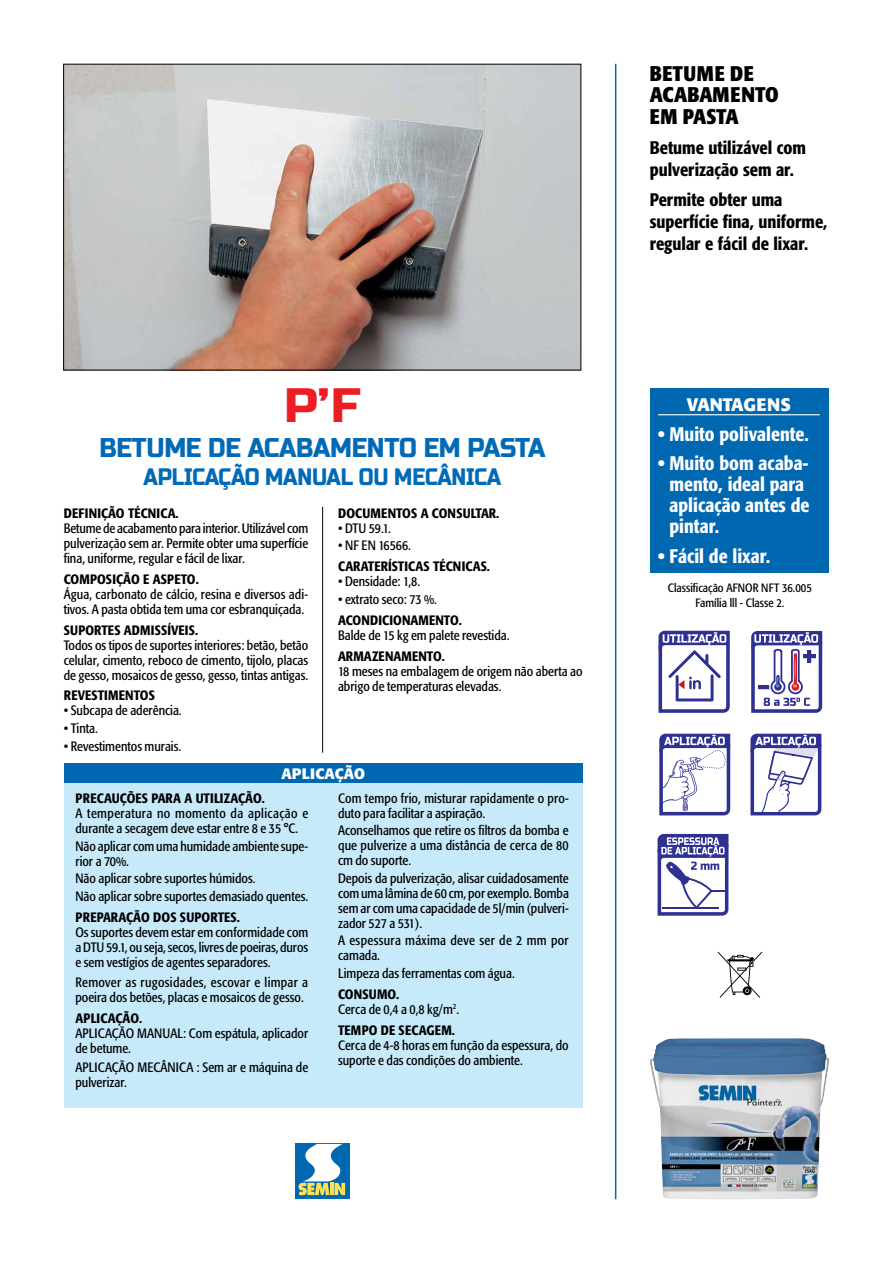
<style>
.page{position:relative;width:893px;height:1263px;background:#fff}
.page>*{position:absolute;margin:0;border:0;box-sizing:border-box;transform-origin:0 0}
.t1{font:48px "Russo One";color:#ed1d24}
.t2{font:27px "Russo One";letter-spacing:-.01em;color:#006ab6;scale:.9 1}
.t3{font:23.7px "Russo One";letter-spacing:-.01em;color:#006ab6;scale:.86 1}
.t4{font:700 condensed 21px/21.8px "Formata";letter-spacing:.01em;color:#000}
.t5{font:500 condensed 19.5px/21px "Formata";color:#fff}
.t6{font:500 condensed 18px/21.8px "Formata";color:#000}
.t7{font:700 18px "Formata";color:#fff}
.t8{font:700 15px "Formata";color:#fff}
.t9{font:condensed 13.5px/15px "Formata";color:#000}
.t10{font:500 condensed 13.5px "Formata";letter-spacing:.01em;color:#000}
.t11{font:condensed 13.5px/15px "Formata";letter-spacing:.02em;color:#000}
.t12{font:condensed 13.5px/15px "Formata";letter-spacing:.025em;color:#000}
.t13{font:condensed 12px/14.7px "Formata";color:#000;text-align:center}
.s1{font-weight:500}
</style>
<div class="page">
<hr style="left:615px;top:64px;width:1px;height:1135px;background:#006ab6">
<img style="left:65px;top:66px;width:514px;height:302px">
<hr style="left:322px;top:507px;width:1px;height:246px;background:#000">
<div style="left:64px;top:764px;width:519px;height:344px;background:#c7eafb"></div>
<div style="left:64px;top:764px;width:519px;height:19px;background:#0067b1"></div>
<div style="left:650px;top:388px;width:178px;height:185px;background:#0067b1"></div>
<hr style="left:658px;top:414px;width:162px;height:1px;background:#fff">
<svg style="left:295px;top:1143px;width:55px;height:56px"></svg>
<img style="left:650px;top:1038px;width:179px;height:161px">
<svg style="left:717px;top:952px;width:45px;height:46px"></svg>
<svg style="left:659px;top:734px;width:71px;height:81px"></svg>
<svg style="left:750px;top:734px;width:71px;height:81px"></svg>
<svg style="left:658px;top:631px;width:72px;height:82px"></svg>
<svg style="left:751px;top:631px;width:71px;height:82px"></svg>
<svg style="left:658px;top:834px;width:70px;height:82px"></svg>
<h1 class="t1" style="left:284px;top:378px;width:78px">P’F</h1>
<h2 class="t2" style="left:99px;top:432px;width:497px">BETUME DE ACABAMENTO EM PASTA</h2>
<h3 class="t3" style="left:144px;top:463px;width:417px">APLICAÇÃO MANUAL OU MECÂNICA</h3>
<p class="t10" style="left:64px;top:505px;width:116px">DEFINIÇÃO TÉCNICA.</p>
<p class="t9" style="left:64px;top:520px;width:246px;text-align:justify">Betume de acabamento para interior. Utilizável com pulverização sem ar. Permite obter uma superfície fina, uniforme, regular e fácil de lixar.</p>
<p class="t10" style="left:64px;top:571px;width:137px">COMPOSIÇÃO E ASPETO.</p>
<p class="t9" style="left:64px;top:586px;width:246px">Água, carbonato de cálcio, resina e diversos adi&shy;tivos. A pasta obtida tem uma cor esbranquiçada.</p>
<p class="t10" style="left:64px;top:621px;width:136px">SUPORTES ADMISSÍVEIS.</p>
<p class="t9" style="left:64px;top:637px;width:246px;text-align:justify">Todos os tipos de suportes interiores: betão, betão celular, cimento, reboco de cimento, tijolo, placas de gesso, mosaicos de gesso, gesso, tintas antigas.</p>
<p class="t10" style="left:64px;top:687px;width:93px">REVESTIMENTOS</p>
<p class="t9" style="left:64px;top:703px;width:120px">• Subcapa de aderência.</p>
<p class="t9" style="left:64px;top:721px;width:36px">• Tinta.</p>
<p class="t9" style="left:64px;top:738px;width:119px">• Revestimentos murais.</p>
<p class="t10" style="left:338px;top:505px;width:163px">DOCUMENTOS A CONSULTAR.</p>
<p class="t9" style="left:338px;top:520px;width:54px">• DTU 59.1.</p>
<p class="t9" style="left:338px;top:538px;width:74px">• NF EN 16566.</p>
<p class="t10" style="left:338px;top:558px;width:153px">CARATERÍSTICAS TÉCNICAS.</p>
<p class="t9" style="left:338px;top:574px;width:84px">• Densidade: 1,8.</p>
<p class="t9" style="left:338px;top:591px;width:100px">• extrato seco: 73 %.</p>
<p class="t10" style="left:338px;top:612px;width:125px">ACONDICIONAMENTO.</p>
<p class="t9" style="left:338px;top:627px;width:173px">Balde de 15 kg em palete revestida.</p>
<p class="t10" style="left:338px;top:647px;width:108px">ARMAZENAMENTO.</p>
<p class="t9" style="left:338px;top:663px;width:246px">18 meses na embalagem de origem não aberta ao abrigo de temperaturas elevadas.</p>
<p class="t8" style="left:282px;top:764px;width:85px">APLICAÇÃO</p>
<p class="t10" style="left:75px;top:790px;width:191px">PRECAUÇÕES PARA A UTILIZAÇÃO.</p>
<p class="t11" style="left:75px;top:806px;width:234px">A temperatura no momento da aplicação e durante a secagem deve estar entre 8 e 35 °C.</p>
<p class="t9" style="left:75px;top:839px;width:234px">Não aplicar com uma humidade ambiente supe&shy;rior a 70%.</p>
<p class="t9" style="left:75px;top:870px;width:234px;line-height:17.5px">Não aplicar sobre suportes húmidos.<br>Não aplicar sobre suportes demasiado quentes.</p>
<p class="t10" style="left:75px;top:909px;width:166px">PREPARAÇÃO DOS SUPORTES.</p>
<p class="t9" style="left:75px;top:925px;width:234px;text-align:justify">Os suportes devem estar em conformidade com a DTU 59.1, ou seja, secos, livres de poeiras, duros e sem vestígios de agentes separadores.</p>
<p class="t9" style="left:75px;top:974px;width:234px">Remover as rugosidades, escovar e limpar a poeira dos betões, placas e mosaicos de gesso.</p>
<p class="t10" style="left:75px;top:1010px;width:68px">APLICAÇÃO.</p>
<p class="t9" style="left:75px;top:1025px;width:234px">APLICAÇÃO MANUAL: Com espátula, aplicador de betume.</p>
<p class="t9" style="left:75px;top:1060px;width:234px">APLICAÇÃO MECÂNICA : Sem ar e máquina de pulverizar.</p>
<p class="t9" style="left:338px;top:790px;width:232px">Com tempo frio, misturar rapidamente o pro&shy;duto para facilitar a aspiração.</p>
<p class="t9" style="left:338px;top:823px;width:232px;text-align:justify">Aconselhamos que retire os filtros da bomba e que pulverize a uma distância de cerca de 80 cm do suporte.</p>
<p class="t9" style="left:338px;top:871px;width:232px;text-align:justify">Depois da pulverização, alisar cuidadosamente com uma lâmina de 60 cm, por exemplo. Bomba sem ar com uma capacidade de 5l/min (pulveri&shy;zador 527 a 531).</p>
<p class="t12" style="left:338px;top:933px;width:232px">A espessura máxima deve ser de 2 mm por camada.</p>
<p class="t9" style="left:338px;top:966px;width:178px">Limpeza das ferramentas com água.</p>
<p class="t9" style="left:338px;top:987px;width:123px"><span class="s1">CONSUMO.<br></span>Cerca de 0,4 a 0,8 kg/m<sup>2</sup>.</p>
<p class="t10" style="left:338px;top:1022px;width:118px">TEMPO DE SECAGEM.</p>
<p class="t9" style="left:338px;top:1038px;width:232px">Cerca de 4-8 horas em função da espessura, do suporte e das condições do ambiente.</p>
<h3 class="t4" style="left:650px;top:62px;width:131px">BETUME DE<br>ACABAMENTO<br>EM PASTA</h3>
<h3 class="t6" style="left:650px;top:137px;width:158px">Betume utilizável com pulverização sem ar.</h3>
<h3 class="t6" style="left:650px;top:189px;width:179px">Permite obter uma superfície fina, uniforme, regular e fácil de lixar.</h3>
<h3 class="t7" style="left:687px;top:393px;width:106px">VANTAGENS</h3>
<h3 class="t5" style="left:658px;top:423px;width:152px">• Muito polivalente.</h3>
<h3 class="t5" style="left:670px;top:453px;width:141px;text-indent:-11px">• Muito bom acaba&shy;mento, ideal para aplicação antes de pintar.</h3>
<h3 class="t5" style="left:658px;top:545px;width:114px">• Fácil de lixar.</h3>
<p class="t13" style="left:668px;top:581px;width:146px">Classificação AFNOR NFT 36.005<br>Família lll - Classe 2.</p>
</div>
